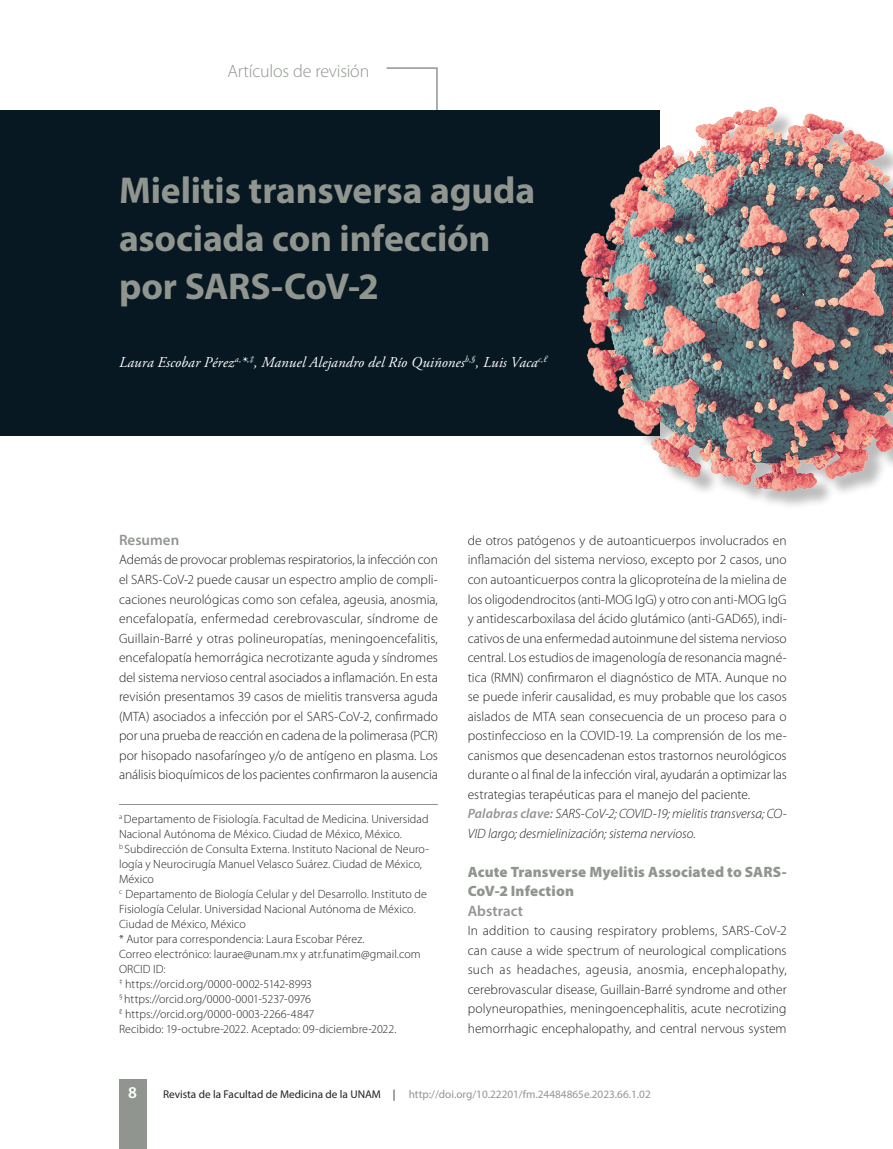
<style>
.page{position:relative;width:893px;height:1149px;background:#fff}
.page>*{position:absolute;margin:0;border:0;box-sizing:border-box;transform-origin:0 0}
.tit_art_Revision{font:700 37.5px/48px "Myriad Pro";letter-spacing:-.005em;color:#90968f}
.Secc_Revisión{font:300 18px "Myriad Pro";letter-spacing:-.015em;color:#90968f}
.t1{font:600 16.5px "Myriad Pro";color:#fff}
.autor_art{font:italic 15px "Adobe Garamond Pro";letter-spacing:.01em;color:#fff}
.TAI_revision{font:900 15px/19.5px "Myriad Pro";letter-spacing:.01em;color:#90968f}
.TA_revision{font:600 15px "Myriad Pro";color:#90968f}
.PP_resumen{font:300 13.5px/19.5px "Myriad Pro";color:#231f20;text-align:justify}
.PP_resumen-2{font:italic 300 13.5px/19.5px "Myriad Pro";letter-spacing:-.005em;color:#231f20}
.filiacion{font:300 12px/15px "Myriad Pro";letter-spacing:.005em;color:#231f20}
.DOI_izquierdo{font:11.25px "Myriad Pro";color:#939598}
.t2{font:11.25px "Myriad Pro";color:#231f20}
.s1{font-weight:600;color:#90968f}
</style>
<div class="page">
<div style="left:119px;top:1079px;width:28px;height:69px;background:#90968f"></div>
<svg style="left:386px;top:67px;width:52px;height:43px"></svg>
<div style="left:0;top:110px;width:659px;height:325px;background:#071822"></div>
<hr style="left:119px;top:804px;width:319px;height:1px;background:#90968f">
<div style="left:584px;top:110px;width:309px;height:400px;background:#231f20;opacity:.3"></div>
<img style="left:568px;top:106px;width:325px;height:392px">
<p class="Secc_Revisión" style="left:228px;top:61px;width:143px">Artículos de revisión</p>
<p class="tit_art_Revision" style="left:119px;top:165px;width:418px">Mielitis transversa aguda asociada con infección por SARS-CoV-2</p>
<p class="autor_art" style="left:119px;top:353px;width:430px">Laura Escobar Pérez<sup>a,</sup>*<sup>,‡</sup>, Manuel Alejandro del Río Quiñones<sup>b,§</sup>, Luis Vaca<sup>c,ℓ</sup></p>
<p class="TA_revision" style="left:119px;top:530px;width:62px">Resumen</p>
<p class="PP_resumen" style="left:119px;top:550px;width:320px">Además de provocar problemas respiratorios, la infección con el SARS-CoV-2 puede causar un espectro amplio de compli&shy;caciones neurológicas como son cefalea, ageusia, anosmia, encefalopatía, enfermedad cerebrovascular, síndrome de Guillain-Barré y otras polineuropatías, meningoencefalitis, encefalopatía hemorrágica necrotizante aguda y síndromes del sistema nervioso central asociados a inflamación. En esta revisión presentamos 39 casos de mielitis transversa aguda (MTA) asociados a infección por el SARS-CoV-2, confirmado por una prueba de reacción en cadena de la polimerasa (PCR) por hisopado nasofaríngeo y/o de antígeno en plasma. Los análisis bioquímicos de los pacientes confirmaron la ausencia</p>
<p class="filiacion" style="left:119px;top:811px;width:311px"><sup>a</sup> Departamento de Fisiología. Facultad de Medicina. Universidad<br>Nacional Autónoma de México. Ciudad de México, México.</p>
<p class="filiacion" style="left:119px;top:841px;width:311px"><sup>b</sup> Subdirección de Consulta Externa. Instituto Nacional de Neuro&shy;logía y Neurocirugía Manuel Velasco Suárez. Ciudad de México,<br>México</p>
<p class="filiacion" style="left:119px;top:886px;width:309px"><sup>c</sup> Departamento de Biología Celular y del Desarrollo. Instituto de<br>Fisiología Celular. Universidad Nacional Autónoma de México.<br>Ciudad de México, México</p>
<p class="filiacion" style="left:119px;top:931px;width:247px">* Autor para correspondencia: Laura Escobar Pérez.</p>
<p class="filiacion" style="left:119px;top:946px;width:303px">Correo electrónico: laurae@unam.mx y atr.funatim@gmail.com</p>
<p class="filiacion" style="left:119px;top:961px;width:48px">ORCID ID:</p>
<p class="filiacion" style="left:119px;top:976px;width:195px"><sup>‡</sup> https://orcid.org/0000-0002-5142-8993</p>
<p class="filiacion" style="left:119px;top:991px;width:194px"><sup>§</sup> https://orcid.org/0000-0001-5237-0976</p>
<p class="filiacion" style="left:119px;top:1006px;width:197px"><sup>ℓ</sup> https://orcid.org/0000-0003-2266-4847</p>
<p class="filiacion" style="left:119px;top:1021px;width:279px">Recibido: 19-octubre-2022. Aceptado: 09-diciembre-2022.</p>
<p class="PP_resumen" style="left:468px;top:530px;width:320px">de otros patógenos y de autoanticuerpos involucrados en inflamación del sistema nervioso, excepto por 2 casos, uno con autoanticuerpos contra la glicoproteína de la mielina de los oligodendrocitos (anti-MOG IgG) y otro con anti-MOG IgG y antidescarboxilasa del ácido glutámico (anti-GAD65), indi&shy;cativos de una enfermedad autoinmune del sistema nervioso central. Los estudios de imagenología de resonancia magné&shy;tica (RMN) confirmaron el diagnóstico de MTA. Aunque no se puede inferir causalidad, es muy probable que los casos aislados de MTA sean consecuencia de un proceso para o postinfeccioso en la COVID-19. La comprensión de los me&shy;canismos que desencadenan estos trastornos neurológicos durante o al final de la infección viral, ayudarán a optimizar las estrategias terapéuticas para el manejo del paciente.</p>
<p class="PP_resumen-2" style="left:468px;top:804px;width:320px"><span class="s1">Palabras clave:</span> SARS-CoV-2; COVID-19; mielitis transversa; CO-<br>VID largo; desmielinización; sistema nervioso.</p>
<p class="TAI_revision" style="left:468px;top:861px;width:320px">Acute Transverse Myelitis Associated to SARS-<br>CoV-2 Infection</p>
<p class="TA_revision" style="left:468px;top:900px;width:57px">Abstract</p>
<p class="PP_resumen" style="left:468px;top:920px;width:320px">In addition to causing respiratory problems, SARS-CoV-2 can cause a wide spectrum of neurological complications such as headaches, ageusia, anosmia, encephalopathy, cerebrovascular disease, Guillain-Barré syndrome and other polyneuropathies, meningoencephalitis, acute necrotizing hemorrhagic encephalopathy, and central nervous system</p>
<p class="t1" style="left:128px;top:1081px;width:10px">8</p>
<p class="t2" style="left:163px;top:1086px;width:234px">Revista de la Facultad de Medicina de la UNAM |</p>
<p class="DOI_izquierdo" style="left:409px;top:1086px;width:243px">http://doi.org/10.22201/fm.24484865e.2023.66.1.02</p>
</div>
